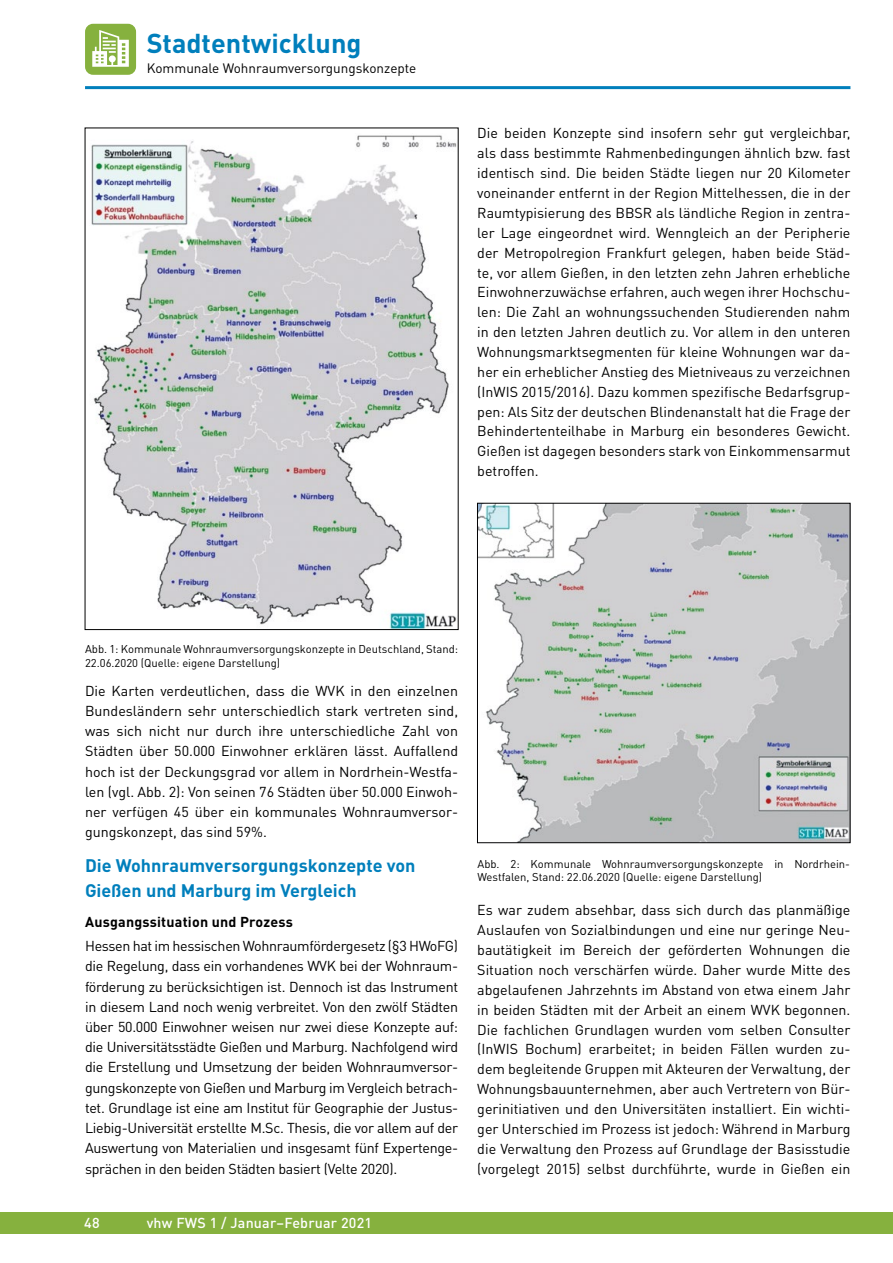
<style>
.page{position:relative;width:893px;height:1263px;background:#fff}
.page>*{position:absolute;margin:0;border:0;box-sizing:border-box;transform-origin:0 0}
.t1{font:700 27px "DIN Pro";color:#007fbc}
.t2{font:700 18px/24.8px "DIN Pro";color:#007fbc}
.t3{font:14.25px/19.8px "DIN Pro";color:#000;text-align:justify}
.t4{font:500 14.25px "DIN Pro";letter-spacing:.015em;color:#fff}
.t5{font:700 14.25px "DIN Pro";letter-spacing:.015em;color:#000}
.t6{font:13.5px "DIN Pro";color:#000}
.t7{font:11.25px/13.5px "DIN Pro";color:#000}
</style>
<div class="page">
<div style="left:0;top:1212px;width:893px;height:21px;background:#86b13e"></div>
<hr style="left:85px;top:86px;width:765px;height:3px;background:#007fbc">
<div style="left:85px;top:24px;width:51px;height:51px;background:#86b13e;border-radius:8px"></div>
<svg style="left:92px;top:30px;width:37px;height:37px"></svg>
<img style="left:91px;top:135px;width:366px;height:493px">
<img style="left:479px;top:505px;width:369px;height:336px">
<div style="left:477px;top:503px;width:373px;height:340px;border:1px solid #020203"></div>
<h1 class="t1" style="left:147px;top:25px;width:216px">Stadtentwicklung</h1>
<p class="t6" style="left:147px;top:59px;width:271px">Kommunale Wohnraumversorgungskonzepte</p>
<p class="t3" style="left:477px;top:123px;width:375px">Die beiden Konzepte sind insofern sehr gut vergleichbar, als dass bestimmte Rahmenbedingungen ähnlich bzw. fast identisch sind. Die beiden Städte liegen nur 20 Kilometer voneinander entfernt in der Region Mittelhessen, die in der Raumtypisierung des BBSR als ländliche Region in zentra&shy;ler Lage eingeordnet wird. Wenngleich an der Peripherie der Metropolregion Frankfurt gelegen, haben beide Städ&shy;te, vor allem Gießen, in den letzten zehn Jahren erhebliche Einwohnerzuwächse erfahren, auch wegen ihrer Hochschu&shy;len: Die Zahl an wohnungssuchenden Studierenden nahm in den letzten Jahren deutlich zu. Vor allem in den unteren Wohnungsmarktsegmenten für kleine Wohnungen war da&shy;her ein erheblicher Anstieg des Mietniveaus zu verzeichnen (InWIS 2015/2016). Dazu kommen spezifische Bedarfsgrup&shy;pen: Als Sitz der deutschen Blindenanstalt hat die Frage der Behindertenteilhabe in Marburg ein besonderes Gewicht.<br>Gießen ist dagegen besonders stark von Einkommensarmut betroffen.</p>
<p class="t7" style="left:85px;top:642px;width:375px">Abb. 1: Kommunale Wohnraumversorgungskonzepte in Deutschland, Stand:<br>22.06.2020 (Quelle: eigene Darstellung)</p>
<p class="t3" style="left:85px;top:680px;width:375px;line-height:20.2px">Die Karten verdeutlichen, dass die WVK in den einzelnen Bundesländern sehr unterschiedlich stark vertreten sind, was sich nicht nur durch ihre unterschiedliche Zahl von Städten über 50.000 Einwohner erklären lässt. Auffallend hoch ist der Deckungsgrad vor allem in Nordrhein-Westfa&shy;len (vgl. Abb. 2): Von seinen 76 Städten über 50.000 Einwoh&shy;ner verfügen 45 über ein kommunales Wohnraumversor&shy;gungskonzept, das sind 59%.</p>
<p class="t2" style="left:85px;top:852px;width:332px">Die Wohnraumversorgungskonzepte von<br>Gießen und Marburg im Vergleich</p>
<p class="t5" style="left:85px;top:912px;width:209px">Ausgangssituation und Prozess</p>
<p class="t3" style="left:85px;top:935px;width:375px;line-height:20.2px">Hessen hat im hessischen Wohnraumfördergesetz (§3 HWoFG) die Regelung, dass ein vorhandenes WVK bei der Wohnraum&shy;förderung zu berücksichtigen ist. Dennoch ist das Instrument in diesem Land noch wenig verbreitet. Von den zwölf Städten über 50.000 Einwohner weisen nur zwei diese Konzepte auf: die Universitätsstädte Gießen und Marburg. Nachfolgend wird die Erstellung und Umsetzung der beiden Wohnraumversor&shy;gungskonzepte von Gießen und Marburg im Vergleich betrach&shy;tet. Grundlage ist eine am Institut für Geographie der Justus-Liebig-Universität erstellte M.Sc. Thesis, die vor allem auf der Auswertung von Materialien und insgesamt fünf Expertenge&shy;sprächen in den beiden Städten basiert (Velte 2020).</p>
<p class="t4" style="left:84px;top:1213px;width:17px">48</p>
<p class="t4" style="left:147px;top:1213px;width:227px">vhw FWS 1 / Januar–Februar 2021</p>
<p class="t7" style="left:477px;top:857px;width:374px">Abb. 2: Kommunale Wohnraumversorgungskonzepte in Nordrhein-<br>Westfalen, Stand: 22.06.2020 (Quelle: eigene Darstellung)</p>
<p class="t3" style="left:477px;top:900px;width:375px">Es war zudem absehbar, dass sich durch das planmäßige Auslaufen von Sozialbindungen und eine nur geringe Neu&shy;bautätigkeit im Bereich der geförderten Wohnungen die Situation noch verschärfen würde. Daher wurde Mitte des abgelaufenen Jahrzehnts im Abstand von etwa einem Jahr in beiden Städten mit der Arbeit an einem WVK begonnen.<br>Die fachlichen Grundlagen wurden vom selben Consulter (InWIS Bochum) erarbeitet; in beiden Fällen wurden zu&shy;dem begleitende Gruppen mit Akteuren der Verwaltung, der Wohnungsbauunternehmen, aber auch Vertretern von Bür&shy;gerinitiativen und den Universitäten installiert. Ein wichti&shy;ger Unterschied im Prozess ist jedoch: Während in Marburg die Verwaltung den Prozess auf Grundlage der Basisstudie (vorgelegt 2015) selbst durchführte, wurde in Gießen ein</p>
</div>
